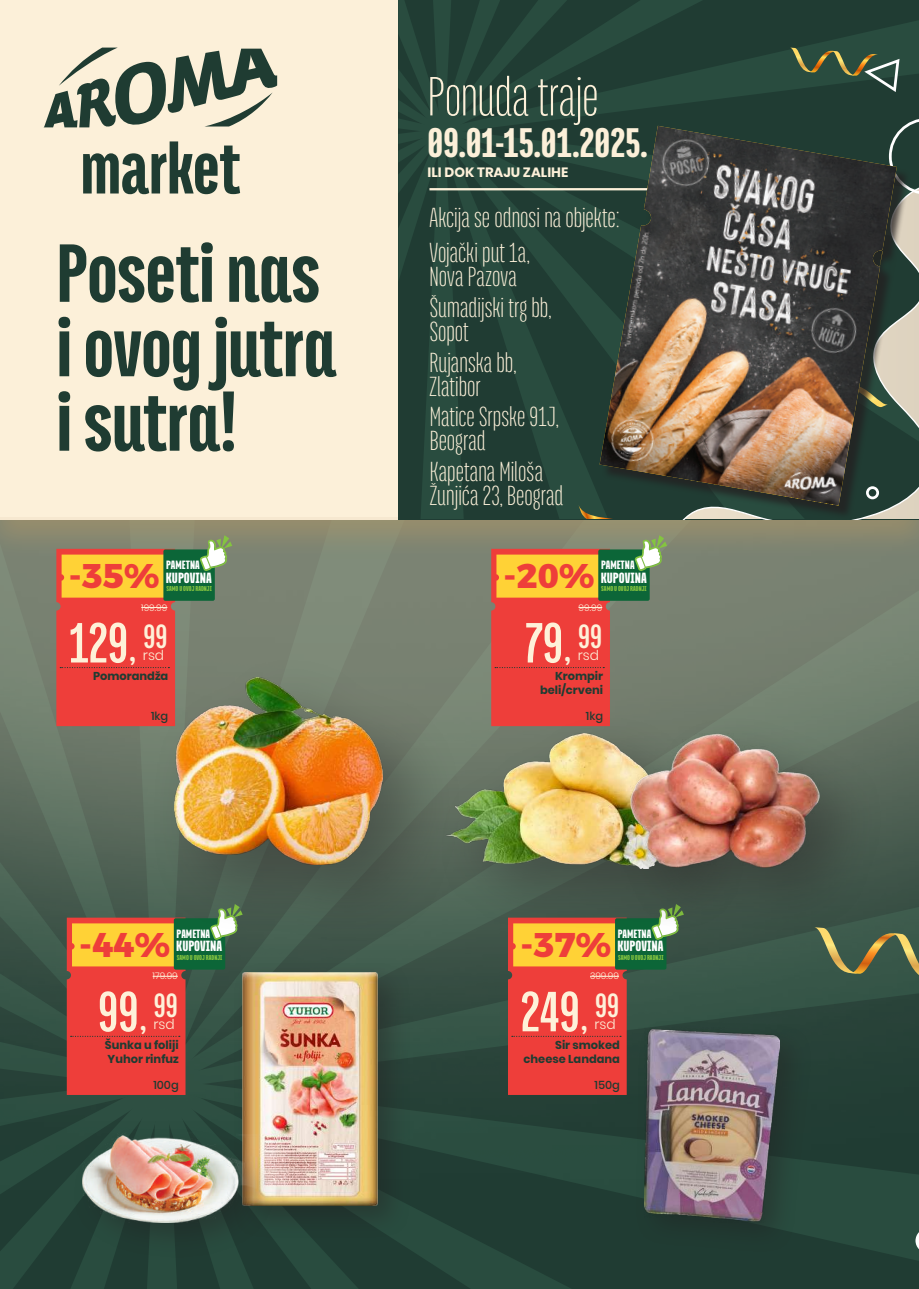
<style>
.page{position:relative;width:919px;height:1289px;background:#fff}
.page>*{position:absolute;margin:0;border:0;box-sizing:border-box;transform-origin:0 0}
.t1{font:900 89.7px/74.4px "Titular Alt";letter-spacing:-.005em;color:#1f3c32}
.t2{font:900 78.9px "Titular";letter-spacing:-.005em;color:#1f3c32}
.t3{font:700 61.65px "Titular";color:#fef1d9}
.t4{font:60px "Titular";color:#fcf0d9}
.t5{font:900 45px "Titular";color:#fcf0d9}
.t6{font:700 36.6px "Titular";color:#fef1d9}
.t7{font:800 34.2px "Montserrat";color:#ee3e3a}
.t8{font:30px/24px "Titular";color:#fcf0d9}
.t9{font:800 16.2px "Titular";color:#fff}
.t10{font:300 13.65px "Poppins";color:#fef1d9}
.t11{font:700 13.5px "Poppins";color:#fef1d9}
.t12{font:800 13.2px "Titular";color:#fff}
.t13{font:700 11.4px/13.6px "Poppins";color:#1f3c32;text-align:right}
.t14{font:500 11.4px "Poppins";color:#1f3c32}
.t15{font:300 9.15px "Poppins";color:#fef1d9}
.t16{font:800 7.8px "Titular";color:#84c440}
.s1{font-size:43.35px}
</style>
<div class="page">
<div style="left:0;top:0;width:918px;height:519px;background:#fcf0d9"></div>
<img style="left:359px;top:519px;width:559px;height:769px">
<svg style="left:703px;top:20px;width:215px;height:106px;background:#224036"></svg>
<svg style="left:888px;top:118px;width:30px;height:77px"></svg>
<svg style="left:398px;top:0;width:305px;height:519px;background:#234238"></svg>
<svg style="left:789px;top:48px;width:110px;height:44px;background:#445b46"></svg>
<hr style="left:429px;top:188px;width:303px;height:2px;background:#fcf0d9">
<svg style="left:0;top:519px;width:359px;height:769px;background:#78644f"></svg>
<svg style="left:508px;top:935px;width:118px;height:159px;background:#ef5739"></svg>
<div style="left:615px;top:918px;width:51px;height:51px;background:#0c6638;border-radius:2px"></div>
<svg style="left:654px;top:935px;width:29px;height:5px"></svg>
<svg style="left:491px;top:549px;width:119px;height:163px;background:#f06039"></svg>
<div style="left:598px;top:549px;width:51px;height:52px;background:#0c6638;border-radius:2px"></div>
<svg style="left:634px;top:535px;width:33px;height:36px"></svg>
<svg style="left:44px;top:48px;width:233px;height:80px"></svg>
<div style="left:602px;top:128px;width:308px;height:391px;background:#231f20;opacity:.75"></div>
<img style="left:599px;top:126px;width:297px;height:379px">
<div style="left:148px;top:653px;width:317px;height:294px;background:#231f20;opacity:.4"></div>
<img style="left:174px;top:677px;width:208px;height:187px">
<div style="left:434px;top:712px;width:317px;height:223px;background:#231f20;opacity:.4"></div>
<img style="left:446px;top:733px;width:164px;height:135px">
<div style="left:610px;top:712px;width:277px;height:223px;background:#231f20;opacity:.4"></div>
<img style="left:630px;top:733px;width:189px;height:134px">
<div style="left:232px;top:961px;width:179px;height:278px;background:#231f20;opacity:.4"></div>
<img style="left:243px;top:972px;width:135px;height:233px">
<div style="left:633px;top:1018px;width:179px;height:235px;background:#231f20;opacity:.4"></div>
<img style="left:644px;top:1027px;width:135px;height:195px">
<div style="left:72px;top:1125px;width:216px;height:133px;background:#231f20;opacity:.4"></div>
<img style="left:83px;top:1126px;width:174px;height:96px">
<h2 class="t2" style="left:80px;top:128px;width:161px">market</h2>
<h1 class="t1" style="left:56px;top:235px;width:281px">Poseti nas i ovog jutra i sutra!</h1>
<p class="t12" style="left:166px;top:558px;width:35px">PAMETNA</p>
<p class="t9" style="left:166px;top:569px;width:47px">KUPOVINA</p>
<p class="t16" style="left:166px;top:584px;width:47px">SAMO U OVOJ RADNJI</p>
<p class="t7" style="left:69px;top:548px;width:93px">-35%</p>
<p class="t15" style="left:141px;top:602px;width:28px">199.99</p>
<h3 class="t3" style="left:69px;top:612px;width:68px">129<span class="s1">,</span></h3>
<p class="t6" style="left:143px;top:618px;width:26px">99</p>
<p class="t13" style="left:93px;top:669px;width:77px">Pomorandža</p>
<p class="t14" style="left:151px;top:709px;width:19px">1kg</p>
<p class="t10" style="left:143px;top:647px;width:23px">rsd</p>
<p class="t12" style="left:176px;top:926px;width:35px">PAMETNA</p>
<p class="t9" style="left:176px;top:937px;width:47px">KUPOVINA</p>
<p class="t16" style="left:177px;top:953px;width:47px">SAMO U OVOJ RADNJI</p>
<p class="t7" style="left:79px;top:916px;width:93px">-44%</p>
<p class="t15" style="left:153px;top:970px;width:27px">179.99</p>
<h3 class="t3" style="left:98px;top:980px;width:50px">99<span class="s1">,</span></h3>
<p class="t6" style="left:154px;top:986px;width:26px">99</p>
<p class="t13" style="left:105px;top:1038px;width:75px;text-align:left">Šunka u foliji<br>Yuhor rinfuz</p>
<p class="t14" style="left:153px;top:1078px;width:27px">100g</p>
<p class="t10" style="left:153px;top:1016px;width:23px">rsd</p>
<h3 class="t4" style="left:427px;top:67px;width:172px">Ponuda traje</h3>
<h3 class="t5" style="left:427px;top:120px;width:221px">09.01-15.01.2025.</h3>
<p class="t11" style="left:427px;top:164px;width:142px">ILI DOK TRAJU ZALIHE</p>
<p class="t8" style="left:429px;top:205px;width:192px">Akcija se odnosi na objekte:</p>
<p class="t8" style="left:429px;top:240px;width:102px">Vojački put 1a,<br>Nova Pazova</p>
<p class="t8" style="left:429px;top:295px;width:123px">Šumadijski trg bb,<br>Sopot</p>
<p class="t8" style="left:429px;top:350px;width:89px">Rujanska bb,<br>Zlatibor</p>
<p class="t8" style="left:429px;top:405px;width:131px">Matice Srpske 91J,<br>Beograd</p>
<p class="t8" style="left:429px;top:459px;width:135px">Kapetana Miloša<br>Žunjića 23, Beograd</p>
<p class="t12" style="left:601px;top:558px;width:35px">PAMETNA</p>
<p class="t9" style="left:600px;top:569px;width:47px">KUPOVINA</p>
<p class="t16" style="left:601px;top:584px;width:47px">SAMO U OVOJ RADNJI</p>
<p class="t7" style="left:503px;top:548px;width:93px">-20%</p>
<p class="t15" style="left:578px;top:602px;width:25px">99.99</p>
<h3 class="t3" style="left:525px;top:612px;width:47px">79<span class="s1">,</span></h3>
<p class="t6" style="left:578px;top:618px;width:26px">99</p>
<p class="t13" style="left:540px;top:669px;width:65px">Krompir beli/crveni</p>
<p class="t14" style="left:586px;top:709px;width:19px">1kg</p>
<p class="t10" style="left:577px;top:647px;width:23px">rsd</p>
<p class="t12" style="left:617px;top:926px;width:35px">PAMETNA</p>
<p class="t9" style="left:617px;top:937px;width:47px">KUPOVINA</p>
<p class="t16" style="left:618px;top:953px;width:47px">SAMO U OVOJ RADNJI</p>
<p class="t7" style="left:520px;top:916px;width:93px">-37%</p>
<p class="t15" style="left:590px;top:970px;width:31px">399.99</p>
<h3 class="t3" style="left:520px;top:980px;width:68px">249<span class="s1">,</span></h3>
<p class="t6" style="left:595px;top:986px;width:26px">99</p>
<p class="t13" style="left:523px;top:1038px;width:98px">Sir smoked cheese Landana</p>
<p class="t14" style="left:594px;top:1078px;width:27px">150g</p>
<p class="t10" style="left:594px;top:1016px;width:23px">rsd</p>
</div>
